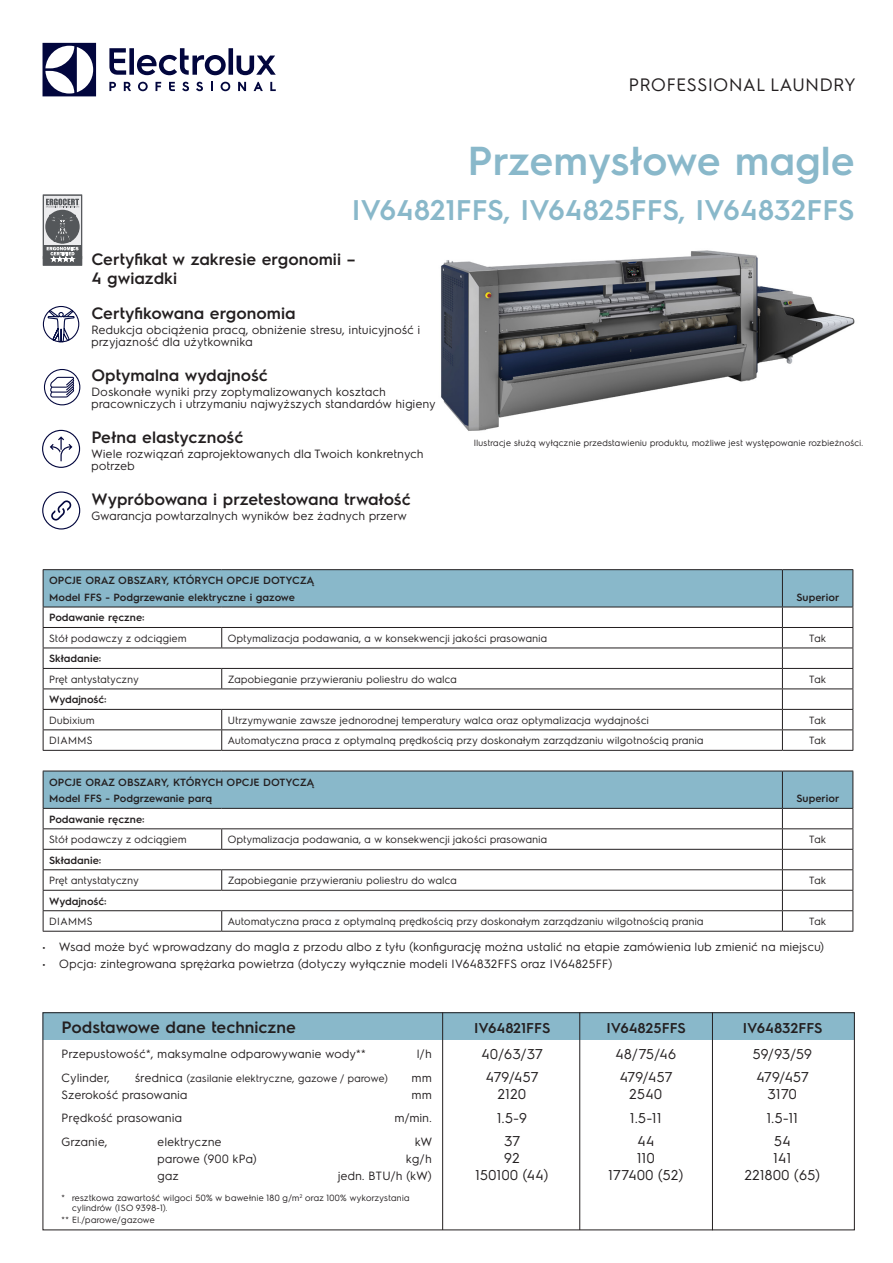
<style>
.page{position:relative;width:893px;height:1263px;background:#fff}
.page>*{position:absolute;margin:0;border:0;box-sizing:border-box;transform-origin:0 0}
.t1{font:600 40.5px "Electrolux Sans";color:#89b8ca}
.t2{font:600 28.5px "Electrolux Sans";color:#89b8ca}
.t3{font:18px "Electrolux Sans";color:#231f20}
.t4{font:600 16.5px/19.8px "Electrolux Sans";color:#231f20}
.t5{font:14.25px "Electrolux Sans";color:#231f20}
.t6{font:600 14.25px "Electrolux Sans";color:#231f20}
.t7{font:12px/12.8px "Electrolux Sans";color:#231f20}
.TESTO_PARAGRAFO_NEW{font:10.5px "Electrolux Sans";color:#231f20}
.TITOLO_PARAGRAFO_NEW{font:600 10.5px "Electrolux Sans";color:#231f20}
.TESTO_PARAGRAFO_NEW-2{font:600 10.5px "Electrolux Sans";color:#231f20}
.TITOLO_PARAGRAFO_NEW-2{font:10.5px "Electrolux Sans";letter-spacing:-.035em;color:#231f20}
.t8{font:9px/9.8px "Electrolux Sans";color:#231f20}
.s1{font-size:12px}
</style>
<div class="page">
<svg style="left:43px;top:43px;width:53px;height:53px"></svg>
<svg style="left:109px;top:48px;width:167px;height:27px"></svg>
<svg style="left:270px;top:82px;width:6px;height:9px"></svg>
<svg style="left:221px;top:82px;width:9px;height:9px"></svg>
<svg style="left:211px;top:82px;width:2px;height:9px"></svg>
<svg style="left:196px;top:82px;width:7px;height:9px"></svg>
<svg style="left:182px;top:82px;width:7px;height:9px"></svg>
<svg style="left:169px;top:82px;width:6px;height:9px"></svg>
<svg style="left:156px;top:82px;width:5px;height:9px"></svg>
<svg style="left:138px;top:82px;width:10px;height:9px"></svg>
<svg style="left:124px;top:82px;width:7px;height:9px"></svg>
<svg style="left:109px;top:82px;width:7px;height:9px"></svg>
<svg style="left:254px;top:82px;width:9px;height:9px"></svg>
<svg style="left:238px;top:82px;width:8px;height:9px"></svg>
<div style="left:45px;top:1014px;width:808px;height:26px;background:#89b8ca"></div>
<div style="left:43px;top:1012px;width:812px;height:218px;border:1px solid #231f20"></div>
<hr style="left:579px;top:1012px;width:1px;height:218px;background:#231f20">
<hr style="left:442px;top:1012px;width:1px;height:218px;background:#231f20">
<hr style="left:712px;top:1012px;width:1px;height:218px;background:#231f20">
<svg style="left:43px;top:195px;width:39px;height:70px;background:#8c8d90"></svg>
<img style="left:441px;top:250px;width:414px;height:181px">
<svg style="left:47px;top:309px;width:28px;height:34px"></svg>
<div style="left:43px;top:306px;width:36px;height:36px;border:1px solid #02063d;border-radius:50%"></div>
<div style="left:44px;top:369px;width:36px;height:36px;border:1px solid #02063d;border-radius:50%"></div>
<svg style="left:50px;top:377px;width:24px;height:20px"></svg>
<svg style="left:42px;top:491px;width:38px;height:38px"></svg>
<svg style="left:42px;top:430px;width:38px;height:38px"></svg>
<hr style="left:43px;top:569px;width:179px;height:1px;background:#231f20">
<hr style="left:222px;top:569px;width:560px;height:1px;background:#231f20">
<hr style="left:782px;top:569px;width:71px;height:1px;background:#231f20">
<hr style="left:43px;top:750px;width:179px;height:1px;background:#231f20">
<hr style="left:222px;top:750px;width:560px;height:1px;background:#231f20">
<svg style="left:43px;top:570px;width:810px;height:180px"></svg>
<hr style="left:782px;top:750px;width:71px;height:1px;background:#231f20">
<hr style="left:43px;top:931px;width:179px;height:1px;background:#231f20">
<hr style="left:222px;top:931px;width:560px;height:1px;background:#231f20">
<svg style="left:43px;top:771px;width:810px;height:160px"></svg>
<hr style="left:782px;top:931px;width:71px;height:1px;background:#231f20">
<h3 class="t3" style="left:629px;top:72px;width:229px">PROFESSIONAL LAUNDRY</h3>
<p class="t1" style="left:467px;top:132px;width:389px">Przemysłowe magle</p>
<p class="t2" style="left:352px;top:190px;width:504px">IV64821FFS, IV64825FFS, IV64832FFS</p>
<p class="t4" style="left:91px;top:248px;width:266px">Certyfikat w zakresie ergonomii –<br>4 gwiazdki</p>
<p class="t4" style="left:91px;top:302px;width:206px">Certyfikowana ergonomia</p>
<p class="t7" style="left:91px;top:322px;width:331px">Redukcja obciążenia pracą, obniżenie stresu, intuicyjność i przyjazność dla użytkownika</p>
<p class="t4" style="left:91px;top:364px;width:178px">Optymalna wydajność</p>
<p class="t7" style="left:91px;top:384px;width:346px">Doskonałe wyniki przy zoptymalizowanych kosztach pracowniczych i utrzymaniu najwyższych standardów higieny</p>
<p class="t4" style="left:91px;top:426px;width:153px">Pełna elastyczność</p>
<p class="t7" style="left:91px;top:446px;width:334px">Wiele rozwiązań zaprojektowanych dla Twoich konkretnych potrzeb</p>
<p class="t4" style="left:91px;top:488px;width:321px">Wypróbowana i przetestowana trwałość</p>
<p class="t7" style="left:91px;top:508px;width:317px">Gwarancja powtarzalnych wyników bez żadnych przerw</p>
<p class="t8" style="left:474px;top:437px;width:391px">Ilustracje służą wyłącznie przedstawieniu produktu, możliwe jest występowanie rozbieżności.</p>
<p class="TITOLO_PARAGRAFO_NEW" style="left:49px;top:573px;width:267px">OPCJE ORAZ OBSZARY, KTÓRYCH OPCJE DOTYCZĄ</p>
<p class="TITOLO_PARAGRAFO_NEW" style="left:49px;top:590px;width:247px">Model FFS - Podgrzewanie elektryczne i gazowe</p>
<p class="TITOLO_PARAGRAFO_NEW" style="left:796px;top:590px;width:44px">Superior</p>
<p class="TITOLO_PARAGRAFO_NEW" style="left:49px;top:610px;width:97px">Podawanie ręczne:</p>
<p class="TESTO_PARAGRAFO_NEW" style="left:49px;top:631px;width:139px">Stół podawczy z odciągiem</p>
<p class="TESTO_PARAGRAFO_NEW" style="left:228px;top:631px;width:321px">Optymalizacja podawania, a w konsekwencji jakości prasowania</p>
<p class="TITOLO_PARAGRAFO_NEW-2" style="left:809px;top:631px;width:19px">Tak</p>
<p class="TESTO_PARAGRAFO_NEW-2" style="left:49px;top:651px;width:54px">Składanie:</p>
<p class="TESTO_PARAGRAFO_NEW" style="left:49px;top:672px;width:92px">Pręt antystatyczny</p>
<p class="TESTO_PARAGRAFO_NEW" style="left:228px;top:672px;width:231px">Zapobieganie przywieraniu poliestru do walca</p>
<p class="TITOLO_PARAGRAFO_NEW-2" style="left:809px;top:672px;width:19px">Tak</p>
<p class="TESTO_PARAGRAFO_NEW-2" style="left:49px;top:692px;width:59px">Wydajność:</p>
<p class="TESTO_PARAGRAFO_NEW" style="left:49px;top:713px;width:47px">Dubixium</p>
<p class="TESTO_PARAGRAFO_NEW" style="left:228px;top:713px;width:423px">Utrzymywanie zawsze jednorodnej temperatury walca oraz optymalizacja wydajności</p>
<p class="TITOLO_PARAGRAFO_NEW-2" style="left:809px;top:713px;width:19px">Tak</p>
<p class="TESTO_PARAGRAFO_NEW" style="left:49px;top:733px;width:45px">DIAMMS</p>
<p class="TESTO_PARAGRAFO_NEW" style="left:228px;top:733px;width:478px">Automatyczna praca z optymalną prędkością przy doskonałym zarządzaniu wilgotnością prania</p>
<p class="TITOLO_PARAGRAFO_NEW-2" style="left:809px;top:733px;width:19px">Tak</p>
<p class="TITOLO_PARAGRAFO_NEW" style="left:49px;top:774px;width:267px">OPCJE ORAZ OBSZARY, KTÓRYCH OPCJE DOTYCZĄ</p>
<p class="TITOLO_PARAGRAFO_NEW" style="left:49px;top:791px;width:165px">Model FFS - Podgrzewanie parą</p>
<p class="TITOLO_PARAGRAFO_NEW" style="left:796px;top:791px;width:44px">Superior</p>
<p class="TITOLO_PARAGRAFO_NEW" style="left:49px;top:812px;width:97px">Podawanie ręczne:</p>
<p class="TESTO_PARAGRAFO_NEW" style="left:49px;top:832px;width:139px">Stół podawczy z odciągiem</p>
<p class="TESTO_PARAGRAFO_NEW" style="left:228px;top:832px;width:321px">Optymalizacja podawania, a w konsekwencji jakości prasowania</p>
<p class="TITOLO_PARAGRAFO_NEW-2" style="left:809px;top:832px;width:19px">Tak</p>
<p class="TESTO_PARAGRAFO_NEW-2" style="left:49px;top:853px;width:54px">Składanie:</p>
<p class="TESTO_PARAGRAFO_NEW" style="left:49px;top:873px;width:92px">Pręt antystatyczny</p>
<p class="TESTO_PARAGRAFO_NEW" style="left:228px;top:873px;width:231px">Zapobieganie przywieraniu poliestru do walca</p>
<p class="TITOLO_PARAGRAFO_NEW-2" style="left:809px;top:873px;width:19px">Tak</p>
<p class="TESTO_PARAGRAFO_NEW-2" style="left:49px;top:894px;width:59px">Wydajność:</p>
<p class="TESTO_PARAGRAFO_NEW" style="left:49px;top:914px;width:45px">DIAMMS</p>
<p class="TESTO_PARAGRAFO_NEW" style="left:228px;top:914px;width:478px">Automatyczna praca z optymalną prędkością przy doskonałym zarządzaniu wilgotnością prania</p>
<p class="TITOLO_PARAGRAFO_NEW-2" style="left:809px;top:914px;width:19px">Tak</p>
<p class="t7" style="left:43px;top:939px;width:783px">• Wsad może być wprowadzany do magla z przodu albo z tyłu (konfigurację można ustalić na etapie zamówienia lub zmienić na miejscu)</p>
<p class="t7" style="left:43px;top:956px;width:572px">• Opcja: zintegrowana sprężarka powietrza (dotyczy wyłącznie modeli IV64832FFS oraz IV64825FF)</p>
<p class="t4" style="left:62px;top:1016px;width:236px">Podstawowe dane techniczne</p>
<p class="t7" style="left:62px;top:1047px;width:306px">Przepustowość*, maksymalne odparowywanie wody**</p>
<p class="t7" style="left:417px;top:1047px;width:16px">l/h</p>
<p class="t7" style="left:62px;top:1070px;width:50px">Cylinder,</p>
<p class="TESTO_PARAGRAFO_NEW" style="left:135px;top:1071px;width:255px"><span class="s1">średnica</span> (zasilanie elektryczne, gazowe / parowe)</p>
<p class="t7" style="left:412px;top:1070px;width:22px">mm</p>
<p class="t7" style="left:62px;top:1087px;width:128px">Szerokość prasowania</p>
<p class="t7" style="left:412px;top:1087px;width:22px">mm</p>
<p class="t7" style="left:62px;top:1111px;width:122px">Prędkość prasowania</p>
<p class="t7" style="left:395px;top:1111px;width:39px">m/min.</p>
<p class="t7" style="left:62px;top:1134px;width:48px">Grzanie,</p>
<p class="t7" style="left:158px;top:1134px;width:66px">elektryczne</p>
<p class="t7" style="left:415px;top:1134px;width:19px">kW</p>
<p class="t7" style="left:158px;top:1151px;width:101px">parowe (900 kPa)</p>
<p class="t7" style="left:406px;top:1151px;width:27px">kg/h</p>
<p class="t7" style="left:158px;top:1169px;width:23px">gaz</p>
<p class="t7" style="left:338px;top:1169px;width:96px">jedn. BTU/h (kW)</p>
<p class="t8" style="left:72px;top:1193px;width:339px;text-indent:-11px">* resztkowa zawartość wilgoci 50% w bawełnie 180 g/m<sup>2</sup> oraz 100% wykorzystania cylindrów (ISO 9398-1).</p>
<p class="t8" style="left:62px;top:1214px;width:95px">** El./parowe/gazowe</p>
<p class="t6" style="left:474px;top:1018px;width:78px">IV64821FFS</p>
<p class="t6" style="left:606px;top:1018px;width:81px">IV64825FFS</p>
<p class="t6" style="left:743px;top:1018px;width:81px">IV64832FFS</p>
<p class="t5" style="left:481px;top:1043px;width:64px">40/63/37</p>
<p class="t5" style="left:616px;top:1043px;width:63px">48/75/46</p>
<p class="t5" style="left:753px;top:1043px;width:61px">59/93/59</p>
<p class="t5" style="left:486px;top:1067px;width:55px">479/457</p>
<p class="t5" style="left:620px;top:1067px;width:55px">479/457</p>
<p class="t5" style="left:756px;top:1067px;width:55px">479/457</p>
<p class="t5" style="left:498px;top:1084px;width:30px">2120</p>
<p class="t5" style="left:629px;top:1084px;width:35px">2540</p>
<p class="t5" style="left:768px;top:1084px;width:31px">3170</p>
<p class="t5" style="left:497px;top:1108px;width:32px">1.5-9</p>
<p class="t5" style="left:630px;top:1108px;width:33px">1.5-11</p>
<p class="t5" style="left:767px;top:1108px;width:33px">1.5-11</p>
<p class="t5" style="left:504px;top:1131px;width:18px">37</p>
<p class="t5" style="left:637px;top:1131px;width:19px">44</p>
<p class="t5" style="left:774px;top:1131px;width:19px">54</p>
<p class="t5" style="left:504px;top:1148px;width:18px">92</p>
<p class="t5" style="left:637px;top:1148px;width:20px">110</p>
<p class="t5" style="left:773px;top:1148px;width:20px">141</p>
<p class="t5" style="left:475px;top:1165px;width:75px">150100 (44)</p>
<p class="t5" style="left:608px;top:1165px;width:77px">177400 (52)</p>
<p class="t5" style="left:745px;top:1165px;width:77px">221800 (65)</p>
</div>
